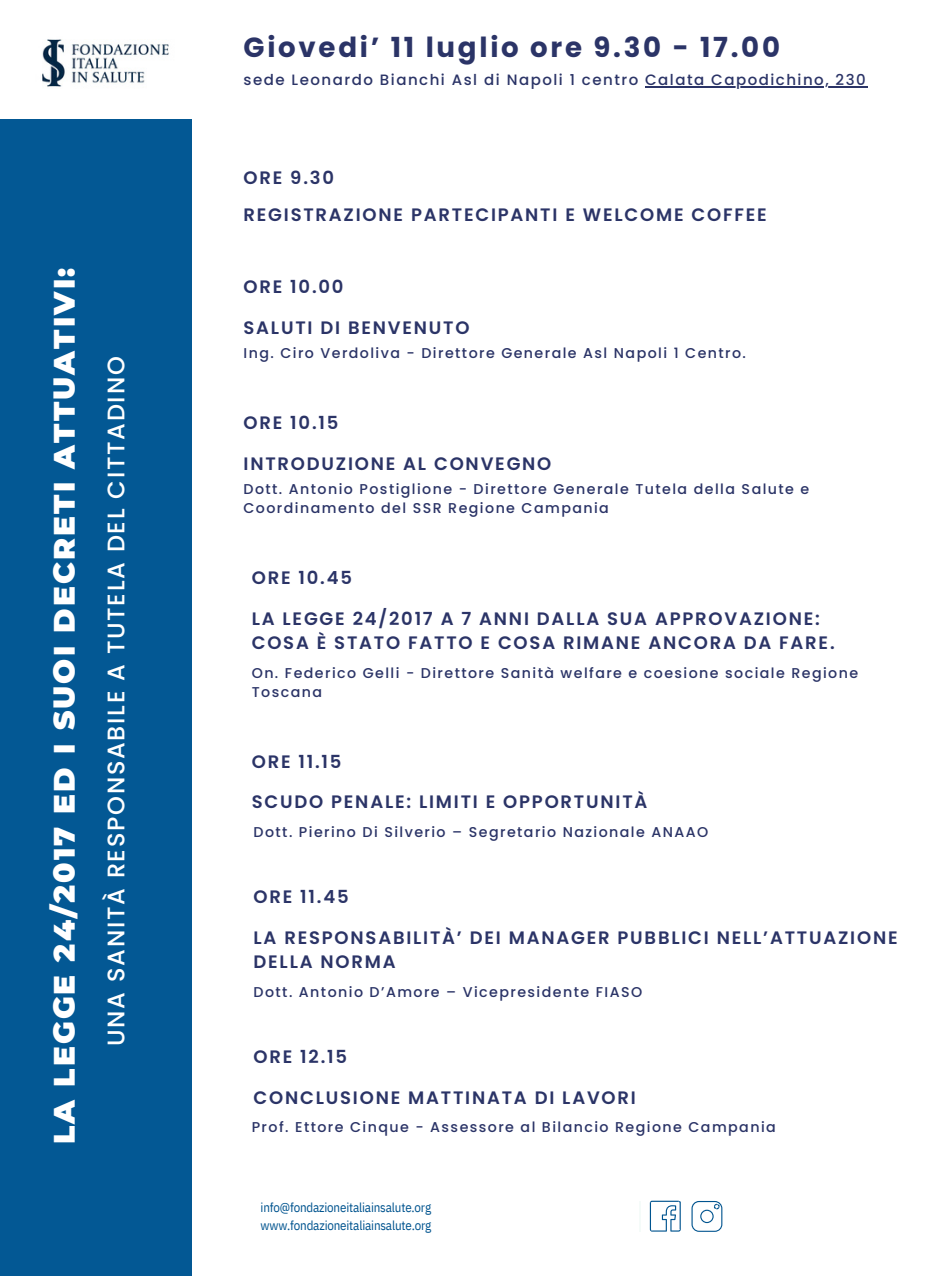
<style>
.page{position:relative;width:936px;height:1276px;background:#fff}
.page>*{position:absolute;margin:0;border:0;box-sizing:border-box;transform-origin:0 0}
.t1{font:900 29.7px "Montserrat";letter-spacing:.07em;color:#fff}
.t2{font:700 27.6px "Poppins";letter-spacing:.1em;color:#2b3467}
.t3{font:500 24px "Poppins";letter-spacing:.075em;color:#fff}
.t4{font:600 18px/24px "Poppins";letter-spacing:.1em;color:#2b3467}
.t5{font:500 15px "Poppins";letter-spacing:.1em;color:#2b3467}
.t6{font:500 14.1px/18.9px "Poppins";letter-spacing:.1em;color:#2b3467}
.t7{font:12.9px/17.4px "IBM Plex Sans Cond";letter-spacing:-.015em;color:#00548f}
</style>
<div class="page">
<div style="left:0;top:119px;width:191px;height:1156px;background:#035894"></div>
<img style="left:42px;top:39px;width:127px;height:48px">
<svg style="left:650px;top:1200px;width:31px;height:31px"></svg>
<svg style="left:692px;top:1201px;width:30px;height:31px"></svg>
<hr style="left:639px;top:1201px;width:1px;height:31px;background:#f5fbf9">
<hr style="left:645px;top:87px;width:222px;height:1px;background:#2b3467">
<h1 class="t1" style="left:46px;top:1144px;width:878px;rotate:-90deg">LA LEGGE 24/2017 ED I SUOI DECRETI ATTUATIVI:</h1>
<p class="t3" style="left:99px;top:1046px;width:691px;rotate:-90deg">UNA SANITÀ RESPONSABILE A TUTELA DEL CITTADINO</p>
<p class="t2" style="left:244px;top:28px;width:538px">Giovedi’ 11 luglio ore 9.30 - 17.00</p>
<p class="t5" style="left:244px;top:70px;width:396px">sede Leonardo Bianchi Asl di Napoli 1 centro</p>
<p class="t5" style="left:645px;top:70px;width:222px">Calata Capodichino, 230</p>
<h3 class="t4" style="left:244px;top:166px;width:92px">ORE 9.30</h3>
<p class="t4" style="left:244px;top:203px;width:525px">REGISTRAZIONE PARTECIPANTI E WELCOME COFFEE</p>
<p class="t4" style="left:244px;top:275px;width:102px">ORE 10.00</p>
<p class="t4" style="left:244px;top:316px;width:227px">SALUTI DI BENVENUTO</p>
<p class="t6" style="left:244px;top:344px;width:504px">Ing. Ciro Verdoliva - Direttore Generale Asl Napoli 1 Centro.</p>
<h4 class="t4" style="left:244px;top:411px;width:96px">ORE 10.15</h4>
<p class="t4" style="left:244px;top:451px;width:309px">INTRODUZIONE AL CONVEGNO</p>
<p class="t6" style="left:244px;top:480px;width:567px">Dott. Antonio Postiglione - Direttore Generale Tutela della Salute e<br>Coordinamento del SSR Regione Campania</p>
<p class="t4" style="left:252px;top:566px;width:102px">ORE 10.45</p>
<p class="t4" style="left:252px;top:606px;width:570px">LA LEGGE 24/2017 A 7 ANNI DALLA SUA APPROVAZIONE:</p>
<p class="t4" style="left:252px;top:630px;width:584px">COSA È STATO FATTO E COSA RIMANE ANCORA DA FARE.</p>
<p class="t6" style="left:252px;top:663px;width:608px">On. Federico Gelli - Direttore Sanità welfare e coesione sociale Regione<br>Toscana</p>
<p class="t4" style="left:252px;top:749px;width:91px">ORE 11.15</p>
<p class="t4" style="left:252px;top:790px;width:397px">SCUDO PENALE: LIMITI E OPPORTUNITÀ</p>
<p class="t6" style="left:254px;top:822px;width:456px">Dott. Pierino Di Silverio – Segretario Nazionale ANAAO</p>
<p class="t4" style="left:254px;top:885px;width:97px">ORE 11.45</p>
<p class="t4" style="left:254px;top:926px;width:646px">LA RESPONSABILITÀ’ DEI MANAGER PUBBLICI NELL’ATTUAZIONE<br>DELLA NORMA</p>
<p class="t6" style="left:254px;top:982px;width:390px">Dott. Antonio D’Amore – Vicepresidente FIASO</p>
<p class="t4" style="left:254px;top:1045px;width:95px">ORE 12.15</p>
<p class="t4" style="left:254px;top:1085px;width:384px">CONCLUSIONE MATTINATA DI LAVORI</p>
<p class="t6" style="left:252px;top:1118px;width:526px">Prof. Ettore Cinque - Assessore al Bilancio Regione Campania</p>
<p class="t7" style="left:261px;top:1198px;width:172px">info@fondazioneitaliainsalute.org www.fondazioneitaliainsalute.org</p>
</div>
